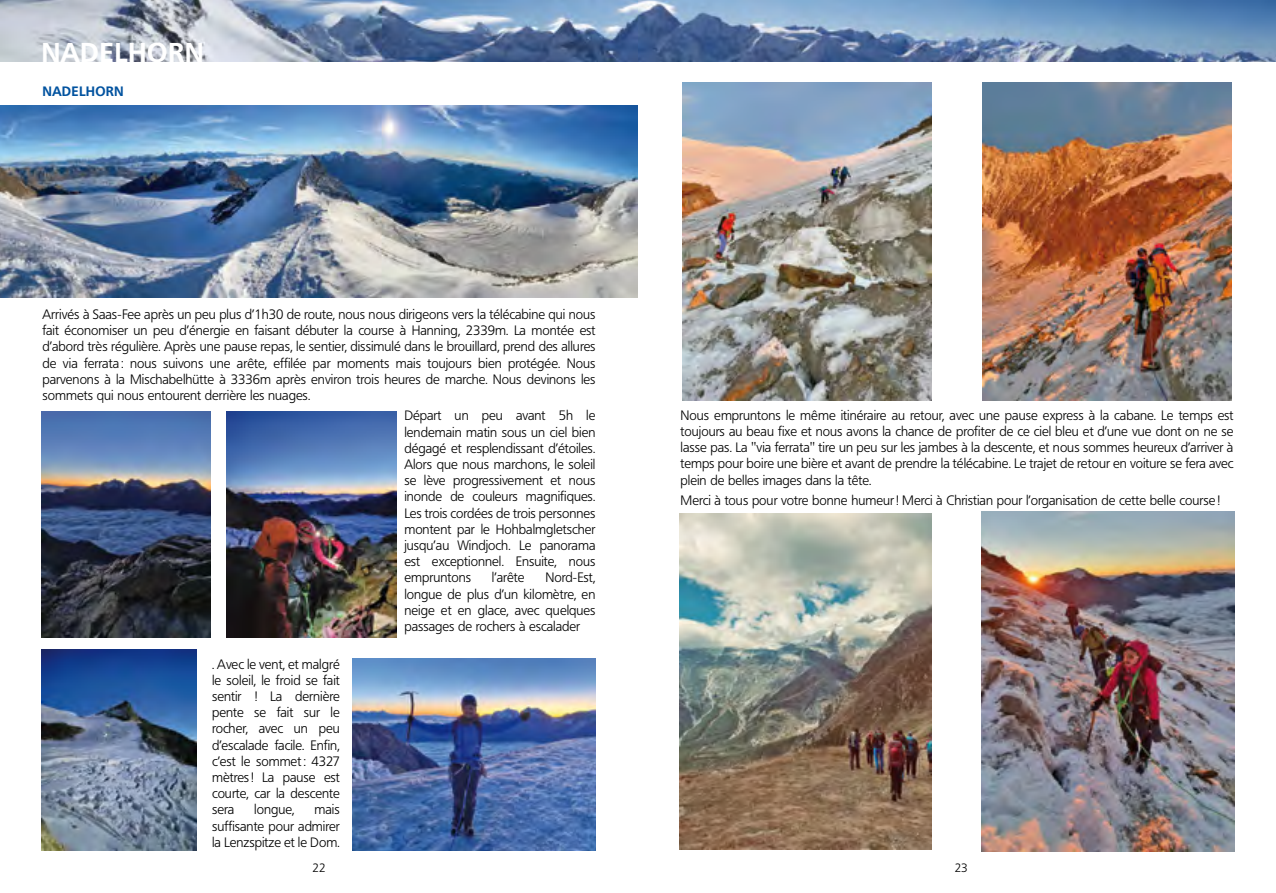
<style>
.page{position:relative;width:1276px;height:893px;background:#fff}
.page>*{position:absolute;margin:0;border:0;box-sizing:border-box;transform-origin:0 0}
.t1{font:700 27px "Frutiger BQ";letter-spacing:.02em;color:#fff}
.t2{font:300 13.5px/16.2px "Frutiger BQ";color:#000;text-align:justify}
.t3{font:700 13.5px "Frutiger BQ";letter-spacing:.02em;color:#00529f}
.t4{font:300 12px "Frutiger BQ";color:#000}
</style>
<div class="page">
<img style="left:0;top:0;width:1276px;height:61px">
<img style="left:679px;top:513px;width:253px;height:337px">
<img style="left:41px;top:411px;width:170px;height:226px">
<img style="left:227px;top:411px;width:169px;height:226px">
<img style="left:41px;top:650px;width:155px;height:200px">
<img style="left:352px;top:659px;width:243px;height:191px">
<img style="left:682px;top:83px;width:250px;height:317px">
<img style="left:982px;top:83px;width:249px;height:317px">
<img style="left:981px;top:511px;width:253px;height:340px">
<img style="left:0;top:105px;width:638px;height:192px">
<h1 class="t1" style="left:41px;top:36px;width:164px">NADELHORN</h1>
<p class="t3" style="left:43px;top:83px;width:83px">NADELHORN</p>
<p class="t2" style="left:43px;top:306px;width:554px">Arrivés à Saas-Fee après un peu plus d’1h30 de route, nous nous dirigeons vers la télécabine qui nous fait économiser un peu d’énergie en faisant débuter la course à Hanning, 2339m. La montée est d’abord très régulière. Après une pause repas, le sentier, dissimulé dans le brouillard, prend des allures de via ferrata : nous suivons une arête, effilée par moments mais toujours bien protégée. Nous parvenons à la Mischabelhütte à 3336m après environ trois heures de marche. Nous devinons les sommets qui nous entourent derrière les nuages.</p>
<p class="t2" style="left:404px;top:408px;width:193px">Départ un peu avant 5h le lendemain matin sous un ciel bien dégagé et resplendissant d’étoiles.<br>Alors que nous marchons, le soleil se lève progressivement et nous inonde de couleurs magnifiques.<br>Les trois cordées de trois personnes montent par le Hohbalmgletscher jusqu’au Windjoch. Le panorama est exceptionnel. Ensuite, nous empruntons</p>
<p class="t2" style="left:404px;top:570px;width:193px;text-indent:141px">Nord-Est, longue de plus d’un kilomètre, en neige et en glace, avec quelques passages de rochers à escalader</p>
<p class="t2" style="left:492px;top:570px;width:34px">l’arête</p>
<p class="t2" style="left:680px;top:407px;width:554px">Nous empruntons le même itinéraire au retour, avec une pause express à la cabane. Le temps est toujours au beau fixe et nous avons la chance de profiter de ce ciel bleu et d’une vue dont on ne se lasse pas. La "via ferrata" tire un peu sur les jambes à la descente, et nous sommes heureux d’arriver à temps pour boire une bière et avant de prendre la télécabine. Le trajet de retour en voiture se fera avec plein de belles images dans la tête.</p>
<p class="t2" style="left:680px;top:493px;width:541px">Merci à tous pour votre bonne humeur! Merci à Christian pour l’organisation de cette belle course !</p>
<p class="t2" style="left:212px;top:656px;width:129px">. Avec le vent, et malgré le soleil, le froid se fait sentir ! La dernière pente se fait sur le rocher, avec un peu d’escalade facile. Enfin, c’est le sommet: 4327 mètres! La pause est courte, car la descente sera</p>
<p class="t2" style="left:254px;top:802px;width:42px">longue,</p>
<p class="t2" style="left:212px;top:802px;width:129px;text-indent:102px">mais suffisante pour admirer la Lenzspitze et le Dom.</p>
<p class="t4" style="left:312px;top:861px;width:15px">22</p>
<p class="t4" style="left:954px;top:861px;width:15px">23</p>
</div>
